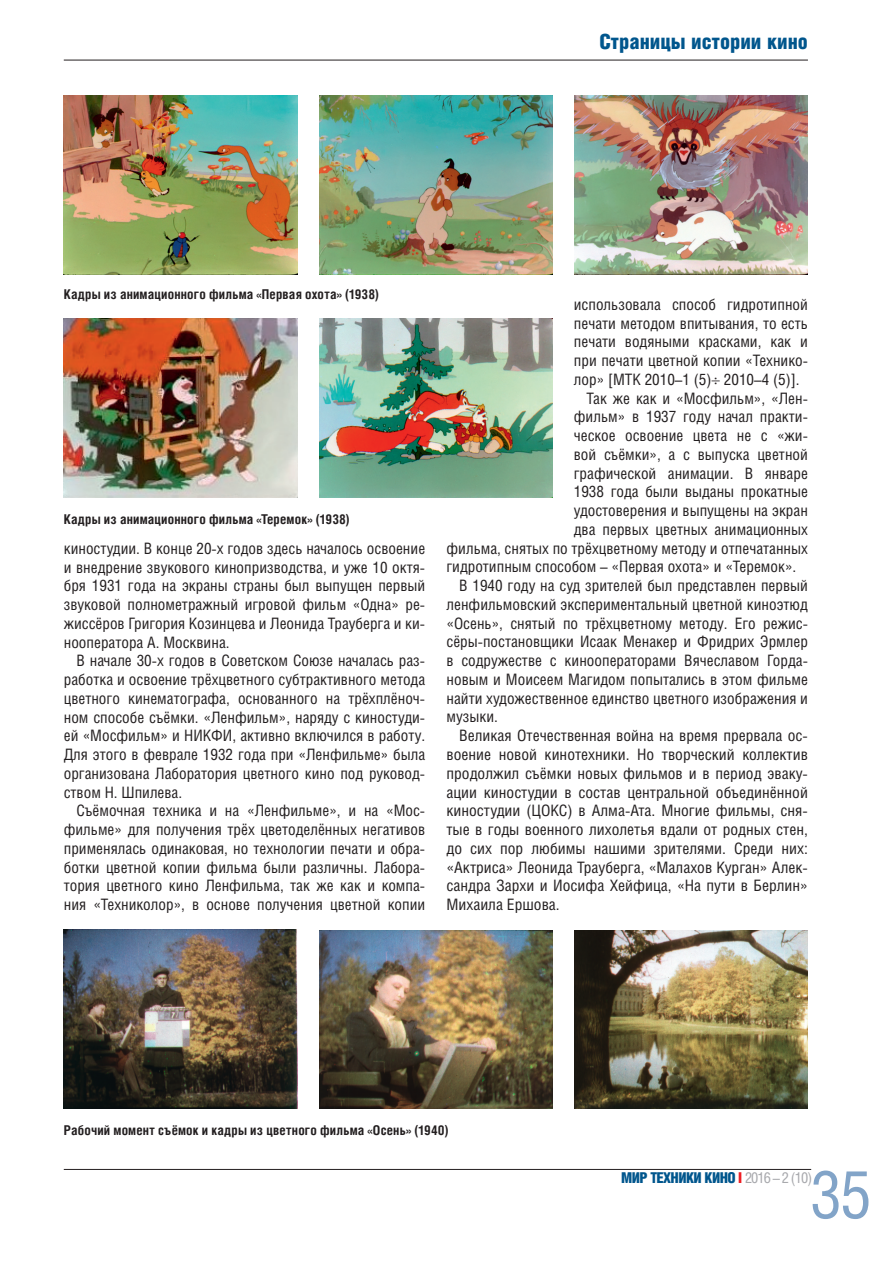
<style>
.page{position:relative;width:893px;height:1263px;background:#fff}
.page>*{position:absolute;margin:0;border:0;box-sizing:border-box;transform-origin:0 0}
.t1{font:66px "Helios Cond C";color:#82a4c8}
.t2{font:21px "Helios Cond Black C";color:#00568d}
.t3{font:15.75px/18.8px "Helios Cond C";color:#231f20;text-align:justify}
.t4{font:15px "Helios Cond Black C";letter-spacing:-.04em;color:#00568d}
.t5{font:700 13.5px "Helios Cond C";letter-spacing:.015em;color:#231f20}
.s1{color:#ee1d23}
.s2{font-family:"Helios Cond C";color:#a8a9ad}
</style>
<div class="page">
<hr style="left:64px;top:1169px;width:747px;height:1px;background:#231f20">
<hr style="left:64px;top:60px;width:744px;height:1px;background:#231f20">
<img style="left:64px;top:319px;width:233px;height:178px">
<img style="left:319px;top:319px;width:234px;height:178px">
<img style="left:64px;top:96px;width:233px;height:178px">
<img style="left:319px;top:96px;width:234px;height:178px">
<img style="left:574px;top:96px;width:234px;height:178px">
<img style="left:64px;top:930px;width:233px;height:178px">
<img style="left:319px;top:930px;width:234px;height:179px">
<img style="left:574px;top:930px;width:234px;height:179px">
<h2 class="t2" style="left:599px;top:29px;width:210px">Страницы истории кино</h2>
<p class="t5" style="left:64px;top:286px;width:317px">Кадры из анимационного фильма «Первая охота» (1938)</p>
<p class="t5" style="left:64px;top:511px;width:288px">Кадры из анимационного фильма «Теремок» (1938)</p>
<p class="t3" style="left:64px;top:539px;width:363px">киностудии. В конце 20‑х годов здесь началось освоение и внедрение звукового кинопризводства, и уже 10 октя&shy;бря 1931 года на экраны страны был выпущен первый звуковой полнометражный игровой фильм «Одна» ре&shy;жиссёров Григория Козинцева и Леонида Трауберга и ки&shy;нооператора А. Москвина.</p>
<p class="t3" style="left:64px;top:651px;width:363px;text-indent:13px">В начале 30‑х годов в Советском Союзе началась раз&shy;работка и освоение трёхцветного субтрактивного метода цветного кинематографа, основанного на трёхплёноч&shy;ном способе съёмки. «Ленфильм», наряду с киностуди&shy;ей «Мосфильм» и НИКФИ, активно включился в работу.<br>Для этого в феврале 1932 года при «Ленфильме» была организована Лаборатория цветного кино под руковод&shy;ством Н. Шпилева.</p>
<p class="t3" style="left:64px;top:801px;width:363px;text-indent:13px">Съёмочная техника и на «Ленфильме», и на «Мос&shy;фильме» для получения трёх цветоделённых негативов применялась одинаковая, но технологии печати и обра&shy;ботки цветной копии фильма были различны. Лабора&shy;тория цветного кино Ленфильма, так же как и компа&shy;ния «Техниколор», в основе получения цветной копии</p>
<p class="t3" style="left:574px;top:295px;width:236px">использовала способ гидротипной</p>
<p class="t3" style="left:574px;top:313px;width:236px">печати методом впитывания, то есть</p>
<p class="t3" style="left:574px;top:332px;width:236px">печати водяными красками, как и</p>
<p class="t3" style="left:574px;top:351px;width:236px">при печати цветной копии «Технико-</p>
<p class="t3" style="left:574px;top:370px;width:227px">лор» [МТК 2010–1 (5) 2010–4 (5)].</p>
<p class="t3" style="left:587px;top:388px;width:223px">Так же как и «Мосфильм», «Лен-</p>
<p class="t3" style="left:574px;top:407px;width:236px">фильм» в 1937 году начал практи-</p>
<p class="t3" style="left:574px;top:426px;width:236px">ческое освоение цвета не с «жи-</p>
<p class="t3" style="left:574px;top:445px;width:236px">вой съёмки», а с выпуска цветной</p>
<p class="t3" style="left:574px;top:463px;width:236px">графической анимации. В январе</p>
<p class="t3" style="left:574px;top:482px;width:236px">1938 года были выданы прокатные</p>
<p class="t3" style="left:574px;top:501px;width:236px">удостоверения и выпущены на экран</p>
<p class="t3" style="left:574px;top:520px;width:236px">два первых цветных анимационных</p>
<p class="t3" style="left:446px;top:538px;width:363px">фильма, снятых по трёхцветному методу и отпечатанных</p>
<p class="t3" style="left:446px;top:557px;width:351px">гидротипным способом – «Первая охота» и «Теремок».</p>
<p class="t3" style="left:459px;top:576px;width:350px">В 1940 году на суд зрителей был представлен первый</p>
<p class="t3" style="left:446px;top:595px;width:363px">ленфильмовский экспериментальный цветной киноэтюд</p>
<p class="t3" style="left:446px;top:613px;width:363px">«Осень», снятый по трёхцветному методу. Его режис-</p>
<p class="t3" style="left:446px;top:632px;width:363px">сёры-постановщики Исаак Менакер и Фридрих Эрмлер</p>
<p class="t3" style="left:446px;top:651px;width:363px">в содружестве с кинооператорами Вячеславом Горда-</p>
<p class="t3" style="left:446px;top:669px;width:363px">новым и Моисеем Магидом попытались в этом фильме</p>
<p class="t3" style="left:446px;top:688px;width:363px">найти художественное единство цветного изображения и</p>
<p class="t3" style="left:446px;top:707px;width:53px">музыки.</p>
<p class="t3" style="left:459px;top:726px;width:350px">Великая Отечественная война на время прервала ос-</p>
<p class="t3" style="left:446px;top:745px;width:363px">воение новой кинотехники. Но творческий коллектив</p>
<p class="t3" style="left:446px;top:764px;width:363px">продолжил съёмки новых фильмов и в период эваку-</p>
<p class="t3" style="left:446px;top:782px;width:363px">ации киностудии в состав центральной объединённой</p>
<p class="t3" style="left:446px;top:801px;width:363px">киностудии (ЦОКС) в Алма-Ата. Многие фильмы, сня-</p>
<p class="t3" style="left:446px;top:820px;width:363px">тые в годы военного лихолетья вдали от родных стен,</p>
<p class="t3" style="left:446px;top:839px;width:363px">до сих пор любимы нашими зрителями. Среди них:</p>
<p class="t3" style="left:446px;top:857px;width:363px">«Актриса» Леонида Трауберга, «Малахов Курган» Алек-</p>
<p class="t3" style="left:446px;top:876px;width:363px">сандра Зархи и Иосифа Хейфица, «На пути в Берлин»</p>
<p class="t3" style="left:446px;top:895px;width:115px">Михаила Ершова.</p>
<p class="t5" style="left:64px;top:1122px;width:386px">Рабочий момент съёмок и кадры из цветного фильма «Осень» (1940)</p>
<h1 class="t1" style="left:810px;top:1155px;width:63px">35</h1>
<p class="t4" style="left:621px;top:1169px;width:193px">МИР ТЕХНИКИ КИНО <span class="s1">I</span> <span class="s2">2016 – 2 (10)</span></p>
</div>
